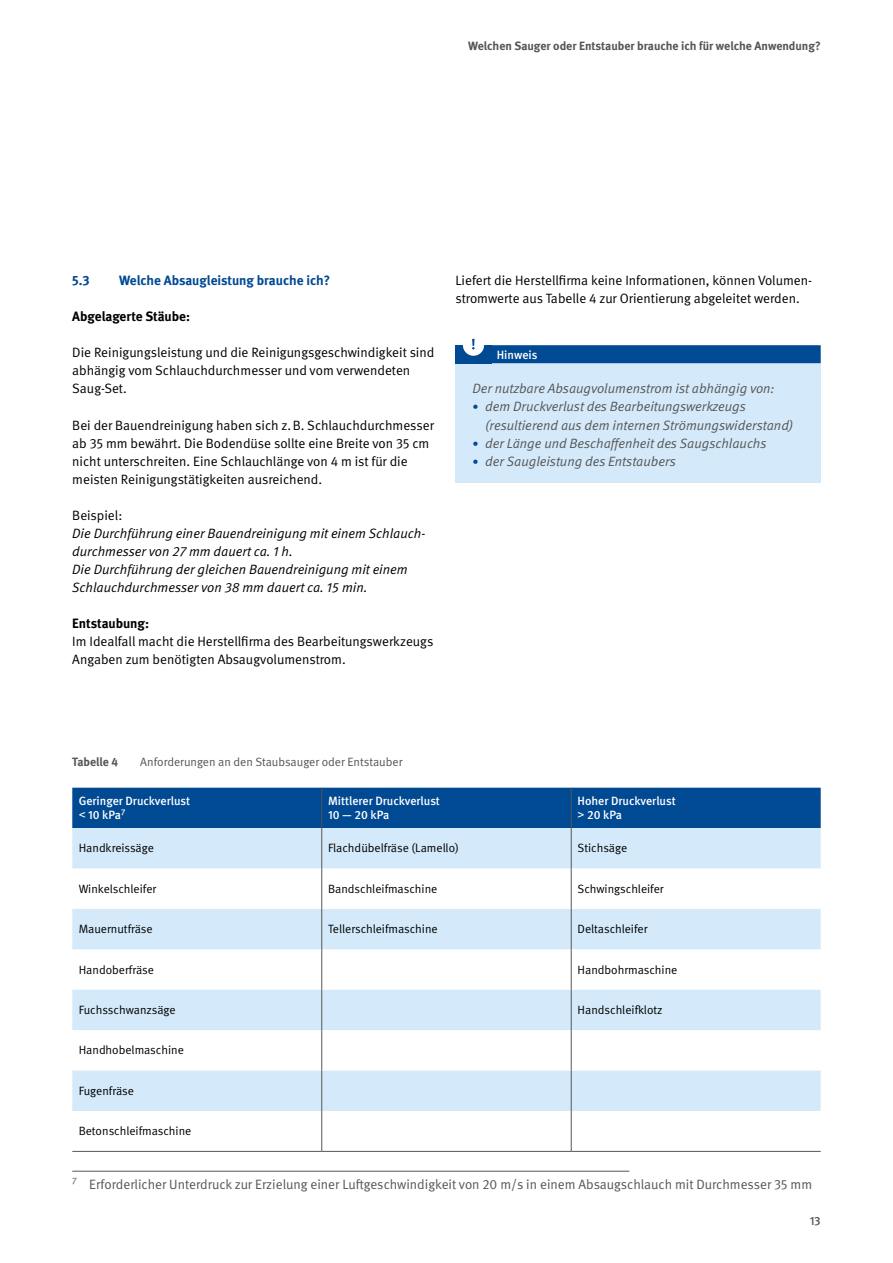
<style>
.page{position:relative;width:893px;height:1263px;background:#fff}
.page>*{position:absolute;margin:0;border:0;box-sizing:border-box;transform-origin:0 0}
.FT{font:13.5px/18px "DGUV Meta";color:#000}
.FT-2{font:italic 13.5px/18px "DGUV Meta";color:#565656}
.FT-3{font:italic 13.5px/18px "DGUV Meta";color:#000}
.FN{font:13.5px "DGUV Meta";color:#565656}
.t1{font:700 13.5px "DGUV Meta";color:#004993}
.FT-4{font:700 13.5px "DGUV Meta";letter-spacing:-.005em;color:#000}
.TI{font:12px "DGUV Meta";color:#000}
.TK{font:500 12px "DGUV Meta";color:#fff}
.t2{font:700 12px "DGUV Meta";color:#565656}
.t3{font:12px "DGUV Meta";color:#565656}
.t4{font:500 12px "DGUV Meta";color:#565656}
.s1{font-style:normal}
.s2{font-style:normal;font-size:12px;color:#004993}
.s3{font-family:"Arial";font-weight:400}
</style>
<div class="page">
<div style="left:455px;top:363px;width:366px;height:119px;background:#d4eafa"></div>
<div style="left:455px;top:345px;width:36px;height:18px;background:#004993"></div>
<div style="left:463px;top:334px;width:21px;height:22px;background:#fff;border-radius:50%"></div>
<svg style="left:472px;top:339px;width:3px;height:10px"></svg>
<div style="left:491px;top:345px;width:330px;height:18px;background:#004993"></div>
<div style="left:72px;top:788px;width:749px;height:40px;background:#004993"></div>
<svg style="left:72px;top:828px;width:749px;height:283px;fill:#d4eafa"></svg>
<hr style="left:321px;top:788px;width:1px;height:40px;background:#565656">
<hr style="left:571px;top:788px;width:1px;height:40px;background:#565656">
<hr style="left:321px;top:828px;width:1px;height:40px;background:#565656">
<hr style="left:571px;top:828px;width:1px;height:40px;background:#565656">
<hr style="left:321px;top:868px;width:1px;height:41px;background:#565656">
<hr style="left:571px;top:868px;width:1px;height:41px;background:#565656">
<hr style="left:321px;top:909px;width:1px;height:40px;background:#565656">
<hr style="left:571px;top:909px;width:1px;height:40px;background:#565656">
<hr style="left:321px;top:949px;width:1px;height:41px;background:#565656">
<hr style="left:571px;top:949px;width:1px;height:41px;background:#565656">
<hr style="left:321px;top:990px;width:1px;height:40px;background:#565656">
<hr style="left:571px;top:990px;width:1px;height:40px;background:#565656">
<hr style="left:321px;top:1030px;width:1px;height:40px;background:#565656">
<hr style="left:571px;top:1030px;width:1px;height:40px;background:#565656">
<hr style="left:321px;top:1070px;width:1px;height:41px;background:#565656">
<hr style="left:571px;top:1070px;width:1px;height:41px;background:#565656">
<hr style="left:321px;top:1111px;width:1px;height:40px;background:#565656">
<hr style="left:571px;top:1111px;width:1px;height:40px;background:#565656">
<hr style="left:72px;top:1151px;width:250px;height:1px;background:#565656">
<hr style="left:322px;top:1151px;width:249px;height:1px;background:#565656">
<hr style="left:571px;top:1151px;width:250px;height:1px;background:#565656">
<hr style="left:72px;top:1171px;width:557px;height:1px;background:#565656">
<p class="t2" style="left:468px;top:39px;width:354px">Welchen Sauger oder Entstauber brauche ich für welche Anwendung?</p>
<h2 class="t1" style="left:72px;top:272px;width:19px">5.3</h2>
<h2 class="t1" style="left:119px;top:272px;width:213px">Welche Absaugleistung brauche ich?</h2>
<p class="FT-4" style="left:72px;top:308px;width:119px">Abgelagerte Stäube:</p>
<p class="FT" style="left:72px;top:344px;width:364px">Die Reinigungsleistung und die Reinigungsgeschwindigkeit sind abhängig vom Schlauchdurchmesser und vom verwendeten<br>Saug-Set.</p>
<p class="FT" style="left:72px;top:416px;width:363px">Bei der Bauendreinigung haben sich z.B. Schlauchdurchmesser ab 35 mm bewährt. Die Bodendüse sollte eine Breite von 35 cm nicht unterschreiten. Eine Schlauchlänge von 4 m ist für die meisten Reinigungstätigkeiten ausreichend.</p>
<p class="FT-3" style="left:72px;top:506px;width:355px"><span class="s1">Beispiel:<br></span>Die Durchführung einer Bauendreinigung mit einem Schlauch&shy;durchmesser von 27 mm dauert ca. 1 h.<br>Die Durchführung der gleichen Bauendreinigung mit einem Schlauchdurchmesser von 38 mm dauert ca. 15 min.</p>
<p class="FT-4" style="left:72px;top:616px;width:78px">Entstaubung:</p>
<p class="FT" style="left:72px;top:633px;width:363px">Im Idealfall macht die Herstellfirma des Bearbeitungswerkzeugs<br>Angaben zum benötigten Absaugvolumenstrom.</p>
<p class="FT" style="left:455px;top:272px;width:358px">Liefert die Herstellfirma keine Informationen, können Volumen&shy;stromwerte aus Tabelle 4 zur Orientierung abgeleitet werden.</p>
<p class="TK" style="left:497px;top:348px;width:42px">Hinweis</p>
<p class="FT-2" style="left:472px;top:380px;width:304px">Der nutzbare Absaugvolumenstrom ist abhängig von:</p>
<p class="FT-2" style="left:485px;top:398px;width:309px;text-indent:-13px"><span class="s2">•</span> dem Druckverlust des Bearbeitungswerkzeugs (resultierend aus dem internen Strömungswiderstand)</p>
<p class="FT-2" style="left:472px;top:434px;width:296px"><span class="s2">•</span> der Länge und Beschaffenheit des Saugschlauchs</p>
<p class="FT-2" style="left:472px;top:452px;width:205px"><span class="s2">•</span> der Saugleistung des Entstaubers</p>
<p class="t2" style="left:72px;top:755px;width:47px">Tabelle 4</p>
<p class="t3" style="left:140px;top:755px;width:264px">Anforderungen an den Staubsauger oder Entstauber</p>
<p class="TK" style="left:79px;top:794px;width:113px">Geringer Druckverlust</p>
<p class="TK" style="left:79px;top:808px;width:48px"><span class="s3">&lt;</span> 10 kPa<sup>7</sup></p>
<p class="TK" style="left:328px;top:794px;width:113px">Mittlerer Druckverlust</p>
<p class="TK" style="left:328px;top:808px;width:63px">10 — 20 kPa</p>
<p class="TK" style="left:578px;top:794px;width:100px">Hoher Druckverlust</p>
<p class="TK" style="left:578px;top:808px;width:46px"><span class="s3">&gt;</span> 20 kPa</p>
<p class="TI" style="left:79px;top:841px;width:77px">Handkreissäge</p>
<p class="TI" style="left:328px;top:841px;width:132px">Flachdübelfräse (Lamello)</p>
<p class="TI" style="left:578px;top:841px;width:51px">Stichsäge</p>
<p class="TI" style="left:79px;top:882px;width:79px">Winkelschleifer</p>
<p class="TI" style="left:328px;top:882px;width:111px">Bandschleifmaschine</p>
<p class="TI" style="left:578px;top:882px;width:88px">Schwingschleifer</p>
<p class="TI" style="left:79px;top:922px;width:76px">Mauernutfräse</p>
<p class="TI" style="left:328px;top:922px;width:111px">Tellerschleifmaschine</p>
<p class="TI" style="left:578px;top:922px;width:71px">Deltaschleifer</p>
<p class="TI" style="left:79px;top:962px;width:77px">Handoberfräse</p>
<p class="TI" style="left:578px;top:962px;width:101px">Handbohrmaschine</p>
<p class="TI" style="left:79px;top:1003px;width:98px">Fuchsschwanzsäge</p>
<p class="TI" style="left:578px;top:1003px;width:86px">Handschleifklotz</p>
<p class="TI" style="left:79px;top:1043px;width:107px">Handhobelmaschine</p>
<p class="TI" style="left:79px;top:1084px;width:57px">Fugenfräse</p>
<p class="TI" style="left:79px;top:1124px;width:114px">Betonschleifmaschine</p>
<p class="FN" style="left:72px;top:1176px;width:741px"><sup>7</sup> Erforderlicher Unterdruck zur Erzielung einer Luftgeschwindigkeit von 20 m/s in einem Absaugschlauch mit Durchmesser 35 mm</p>
<p class="t4" style="left:810px;top:1213px;width:13px">13</p>
</div>
